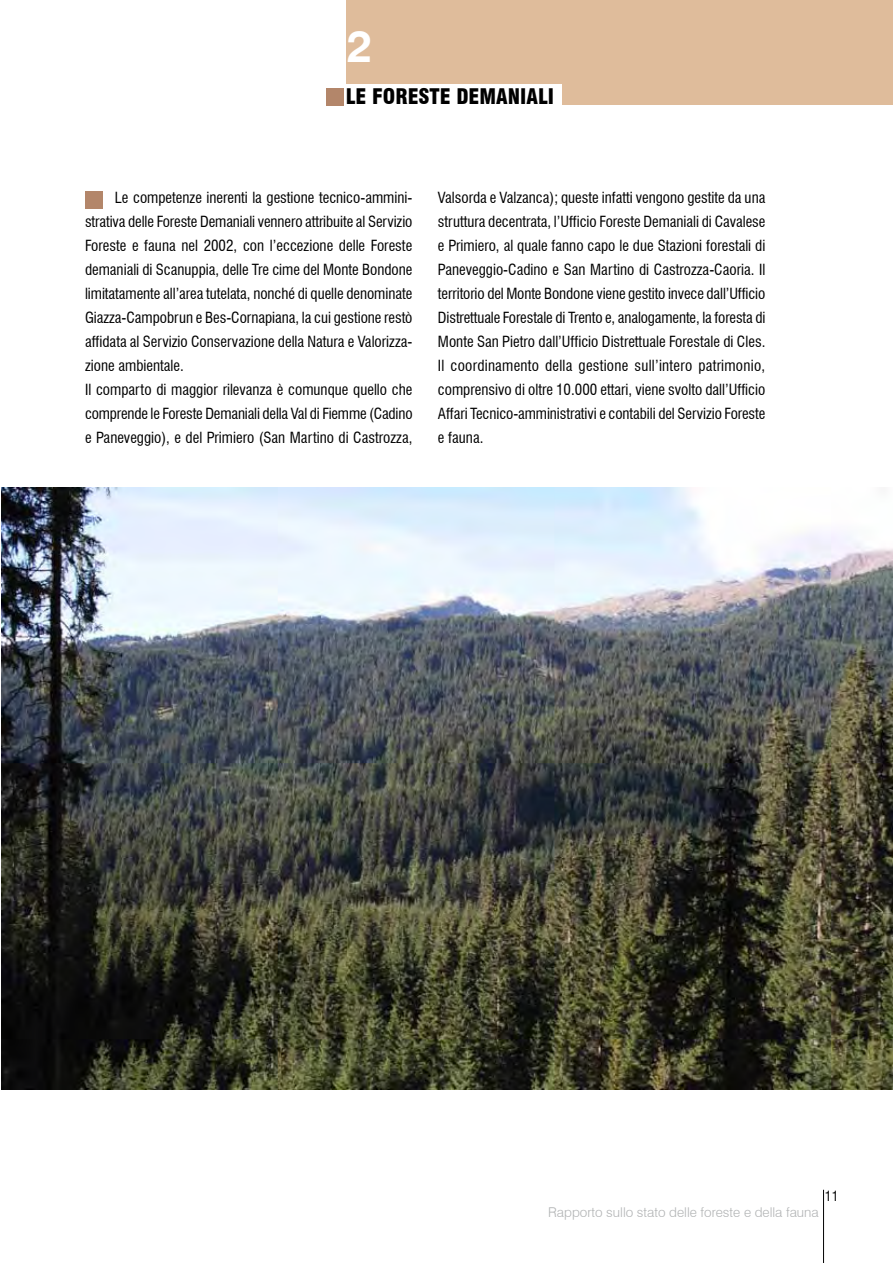
<style>
.page{position:relative;width:893px;height:1263px;background:#fff}
.page>*{position:absolute;margin:0;border:0;box-sizing:border-box;transform-origin:0 0}
.t1{font:700 45px "Swiss 721 BT";color:#fff}
.t2{font:900 condensed 21px "Swiss 721 BT";color:#000}
.t3{font:condensed 15px/24px "Swiss 721 BT";color:#000}
.t4{font:300 13.5px "Swiss 721 BT";color:#b1b3b4}
.t5{font:condensed 13.5px "Swiss 721 BT";color:#000}
</style>
<div class="page">
<hr style="left:823px;top:1190px;width:1px;height:73px;background:#000">
<div style="left:347px;top:0;width:546px;height:104px;background:#dfbc9b"></div>
<div style="left:339px;top:85px;width:222px;height:33px;background:#fff"></div>
<div style="left:326px;top:88px;width:17px;height:17px;background:#b3866a"></div>
<div style="left:85px;top:191px;width:17px;height:17px;background:#b3866a"></div>
<img style="left:1px;top:487px;width:892px;height:603px">
<h1 class="t1" style="left:347px;top:18px;width:27px">2</h1>
<h2 class="t2" style="left:346px;top:84px;width:210px">LE FORESTE DEMANIALI</h2>
<p class="t3" style="left:85px;top:185px;width:329px;text-indent:30px">Le competenze inerenti la gestione tecnico-ammini&shy;strativa delle Foreste Demaniali vennero attribuite al Servizio Foreste e fauna nel 2002, con l’eccezione delle Foreste demaniali di Scanuppia, delle Tre cime del Monte Bondone limitatamente all’area tutelata, nonché di quelle denominate Giazza-Campobrun e Bes-Cornapiana, la cui gestione restò affidata al Servizio Conservazione della Natura e Valorizza&shy;zione ambientale.<br>Il comparto di maggior rilevanza è comunque quello che comprende le Foreste Demaniali della Val di Fiemme (Cadino e Paneveggio), e del Primiero (San Martino di Castrozza,</p>
<p class="t3" style="left:438px;top:185px;width:329px;text-align:justify">Valsorda e Valzanca); queste infatti vengono gestite da una struttura decentrata, l’Ufficio Foreste Demaniali di Cavalese e Primiero, al quale fanno capo le due Stazioni forestali di Paneveggio-Cadino e San Martino di Castrozza-Caoria. Il territorio del Monte Bondone viene gestito invece dall’Ufficio Distrettuale Forestale di Trento e, analogamente, la foresta di Monte San Pietro dall’Ufficio Distrettuale Forestale di Cles.<br>Il coordinamento della gestione sull’intero patrimonio, comprensivo di oltre 10.000 ettari, viene svolto dall’Ufficio Affari Tecnico-amministrativi e contabili del Servizio Foreste e fauna.</p>
<p class="t5" style="left:825px;top:1188px;width:15px">11</p>
<p class="t4" style="left:548px;top:1204px;width:272px">Rapporto sullo stato delle foreste e della fauna</p>
</div>
